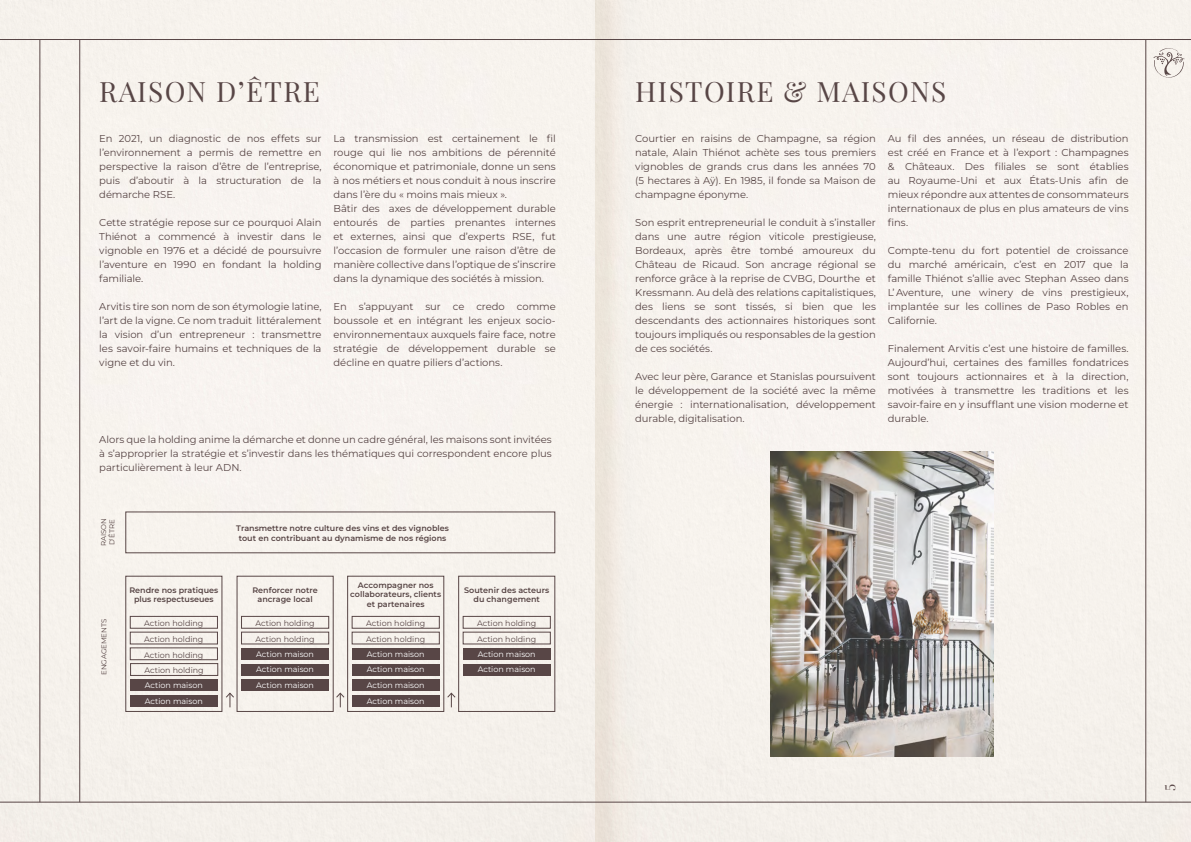
<style>
.page{position:relative;width:1191px;height:842px;background:#fff}
.page>*{position:absolute;margin:0;border:0;box-sizing:border-box;transform-origin:0 0}
.t1{font:28px "Playfair Display";letter-spacing:.05em;color:#584646}
.t2{font:14px "Playfair Display";color:#584646}
.t3{font:10px/14px "Montserrat";letter-spacing:-.005em;color:#584646;text-align:justify}
.t4{font:100 8px/9.6px "Montserrat";color:#584646;text-align:center}
.t5{font:8px/15.7px "Montserrat";color:#fff;text-align:justify}
.t6{font:8px/15.7px "Montserrat";color:#584646}
.t7{font:7px/8.4px "Montserrat";color:#584646}
</style>
<div class="page">
<div style="left:0;top:0;width:595px;height:842px;background:#f7f3ee"></div>
<div style="left:595px;top:0;width:596px;height:842px;background:#f7f2ed"></div>
<hr style="left:40px;top:40px;width:1px;height:762px;background:#584646">
<hr style="left:1145px;top:40px;width:1px;height:762px;background:#584646">
<hr style="left:0;top:39px;width:1191px;height:1px;background:#584646">
<svg style="left:1153px;top:47px;width:31px;height:31px"></svg>
<hr style="left:0;top:802px;width:1191px;height:1px;background:#584646">
<hr style="left:80px;top:39px;width:1px;height:763px;background:#584646">
<img style="left:770px;top:452px;width:223px;height:304px">
<div style="left:130px;top:616px;width:88px;height:12px;border:1px solid #584646"></div>
<div style="left:241px;top:616px;width:88px;height:12px;border:1px solid #584646"></div>
<div style="left:463px;top:616px;width:87px;height:12px;border:1px solid #584646"></div>
<div style="left:130px;top:648px;width:88px;height:12px;border:1px solid #584646"></div>
<div style="left:130px;top:679px;width:87px;height:12px;background:#584646"></div>
<div style="left:241px;top:648px;width:88px;height:12px;background:#584646"></div>
<div style="left:463px;top:648px;width:87px;height:12px;background:#584646"></div>
<div style="left:241px;top:664px;width:88px;height:11px;background:#584646"></div>
<div style="left:463px;top:664px;width:87px;height:11px;background:#584646"></div>
<div style="left:241px;top:679px;width:88px;height:12px;background:#584646"></div>
<div style="left:130px;top:695px;width:87px;height:12px;background:#584646"></div>
<div style="left:126px;top:512px;width:429px;height:41px;border:1px solid #584646"></div>
<div style="left:352px;top:616px;width:87px;height:12px;border:1px solid #584646"></div>
<div style="left:352px;top:648px;width:87px;height:12px;background:#584646"></div>
<div style="left:352px;top:664px;width:87px;height:11px;background:#584646"></div>
<div style="left:352px;top:679px;width:87px;height:12px;background:#584646"></div>
<div style="left:352px;top:695px;width:87px;height:12px;background:#584646"></div>
<div style="left:347px;top:576px;width:97px;height:135px;border:1px solid #584646"></div>
<div style="left:458px;top:576px;width:97px;height:135px;border:1px solid #584646"></div>
<svg style="left:225px;top:692px;width:10px;height:15px"></svg>
<svg style="left:335px;top:692px;width:10px;height:15px"></svg>
<svg style="left:446px;top:692px;width:10px;height:15px"></svg>
<div style="left:130px;top:663px;width:88px;height:12px;border:1px solid #584646"></div>
<h1 class="t1" style="left:99px;top:70px;width:222px">RAISON D’ÊTRE</h1>
<h1 class="t1" style="left:635px;top:70px;width:313px">HISTOIRE &amp; MAISONS</h1>
<p class="t3" style="left:888px;top:131px;width:242px">Au fil des années, un réseau de distribution est créé en France et à l’export : Champagnes &amp; Châteaux. Des filiales se sont établies au Royaume-Uni et aux États-Unis afin de mieux répondre aux attentes de consommateurs internationaux de plus en plus amateurs de vins fins.</p>
<p class="t3" style="left:888px;top:243px;width:242px">Compte-tenu du fort potentiel de croissance du marché américain, c’est en 2017 que la famille Thiénot s’allie avec Stephan Asseo dans L’ Aventure, une winery de vins prestigieux, implantée sur les collines de Paso Robles en Californie.</p>
<p class="t3" style="left:888px;top:341px;width:242px">Finalement Arvitis c’est une histoire de familles.<br>Aujourd’hui, certaines des familles fondatrices sont toujours actionnaires et à la direction, motivées à transmettre les traditions et les savoir-faire en y insufflant une vision moderne et durable.</p>
<p class="t3" style="left:333px;top:131px;width:224px;text-align:left">La transmission est certainement le fil rouge qui lie nos ambitions de pérennité économique et patrimoniale, donne un sens à nos métiers et nous conduit à nous inscrire dans l’ère du « moins mais mieux ».<br>Bâtir des axes de développement durable entourés de parties prenantes internes et externes, ainsi que d’experts RSE, fut l’occasion de formuler une raison d’être de manière collective dans l’optique de s’inscrire dans la dynamique des sociétés à mission.</p>
<p class="t3" style="left:333px;top:299px;width:224px">En s’appuyant sur ce credo comme boussole et en intégrant les enjeux socio&shy;environnementaux auxquels faire face, notre stratégie de développement durable se décline en quatre piliers d’actions.</p>
<p class="t3" style="left:99px;top:131px;width:224px">En 2021, un diagnostic de nos effets sur l’environnement a permis de remettre en perspective la raison d’être de l’entreprise, puis d’aboutir à la structuration de la démarche RSE.</p>
<p class="t3" style="left:99px;top:215px;width:224px">Cette stratégie repose sur ce pourquoi Alain Thiénot a commencé à investir dans le vignoble en 1976 et a décidé de poursuivre l’aventure en 1990 en fondant la holding familiale.</p>
<p class="t3" style="left:99px;top:299px;width:224px">Arvitis tire son nom de son étymologie latine, l’art de la vigne. Ce nom traduit littéralement la vision d’un entrepreneur : transmettre les savoir-faire humains et techniques de la vigne et du vin.</p>
<p class="t3" style="left:635px;top:131px;width:242px">Courtier en raisins de Champagne, sa région natale, Alain Thiénot achète ses tous premiers vignobles de grands crus dans les années 70 (5 hectares à Aÿ). En 1985, il fonde sa Maison de champagne éponyme.</p>
<p class="t3" style="left:635px;top:215px;width:242px">Son esprit entrepreneurial le conduit à s’installer dans une autre région viticole prestigieuse, Bordeaux, après être tombé amoureux du Château de Ricaud. Son ancrage régional se renforce grâce à la reprise de CVBG, Dourthe et Kressmann. Au delà des relations capitalistiques, des liens se sont tissés, si bien que les descendants des actionnaires historiques sont toujours impliqués ou responsables de la gestion de ces sociétés.</p>
<p class="t3" style="left:635px;top:369px;width:242px">Avec leur père, Garance et Stanislas poursuivent le développement de la société avec la même énergie : internationalisation, développement durable, digitalisation.</p>
<p class="t3" style="left:99px;top:432px;width:454px">Alors que la holding anime la démarche et donne un cadre général, les maisons sont invitées à s’approprier la stratégie et s’investir dans les thématiques qui correspondent encore plus particulièrement à leur ADN.</p>
<p class="t7" style="left:99px;top:546px;width:30px;rotate:-90deg">RAISON<br>D’ÊTRE</p>
<p class="t7" style="left:99px;top:675px;width:58px;rotate:-90deg">ENGAGEMENTS</p>
<p class="t4" style="left:236px;top:524px;width:214px">Transmettre notre culture des vins et des vignobles tout en contribuant au dynamisme de nos régions</p>
<p class="t4" style="left:350px;top:580px;width:92px">Accompagner nos collaborateurs, clients et partenaires</p>
<p class="t6" style="left:366px;top:615px;width:61px">Action holding<br>Action holding</p>
<p class="t5" style="left:367px;top:646px;width:59px">Action maison Action maison Action maison Action maison</p>
<p class="t4" style="left:129px;top:585px;width:90px">Rendre nos pratiques plus respectuseues</p>
<p class="t4" style="left:252px;top:585px;width:67px">Renforcer notre ancrage local</p>
<p class="t4" style="left:464px;top:585px;width:86px">Soutenir des acteurs du changement</p>
<p class="t6" style="left:144px;top:615px;width:61px">Action holding</p>
<p class="t6" style="left:255px;top:615px;width:61px">Action holding</p>
<p class="t6" style="left:477px;top:615px;width:61px">Action holding</p>
<p class="t6" style="left:255px;top:631px;width:61px">Action holding</p>
<p class="t6" style="left:144px;top:631px;width:61px">Action holding</p>
<p class="t6" style="left:477px;top:631px;width:61px">Action holding</p>
<p class="t6" style="left:144px;top:647px;width:61px">Action holding</p>
<p class="t5" style="left:145px;top:677px;width:59px">Action maison</p>
<p class="t5" style="left:256px;top:646px;width:59px">Action maison</p>
<p class="t5" style="left:478px;top:646px;width:59px">Action maison</p>
<p class="t5" style="left:256px;top:661px;width:59px">Action maison</p>
<p class="t5" style="left:478px;top:661px;width:59px">Action maison</p>
<p class="t5" style="left:256px;top:677px;width:59px">Action maison</p>
<p class="t6" style="left:144px;top:662px;width:61px">Action holding</p>
<p class="t5" style="left:145px;top:693px;width:59px">Action maison</p>
<h2 class="t2" style="left:1159px;top:791px;width:9px;rotate:-90deg">5</h2>
</div>
